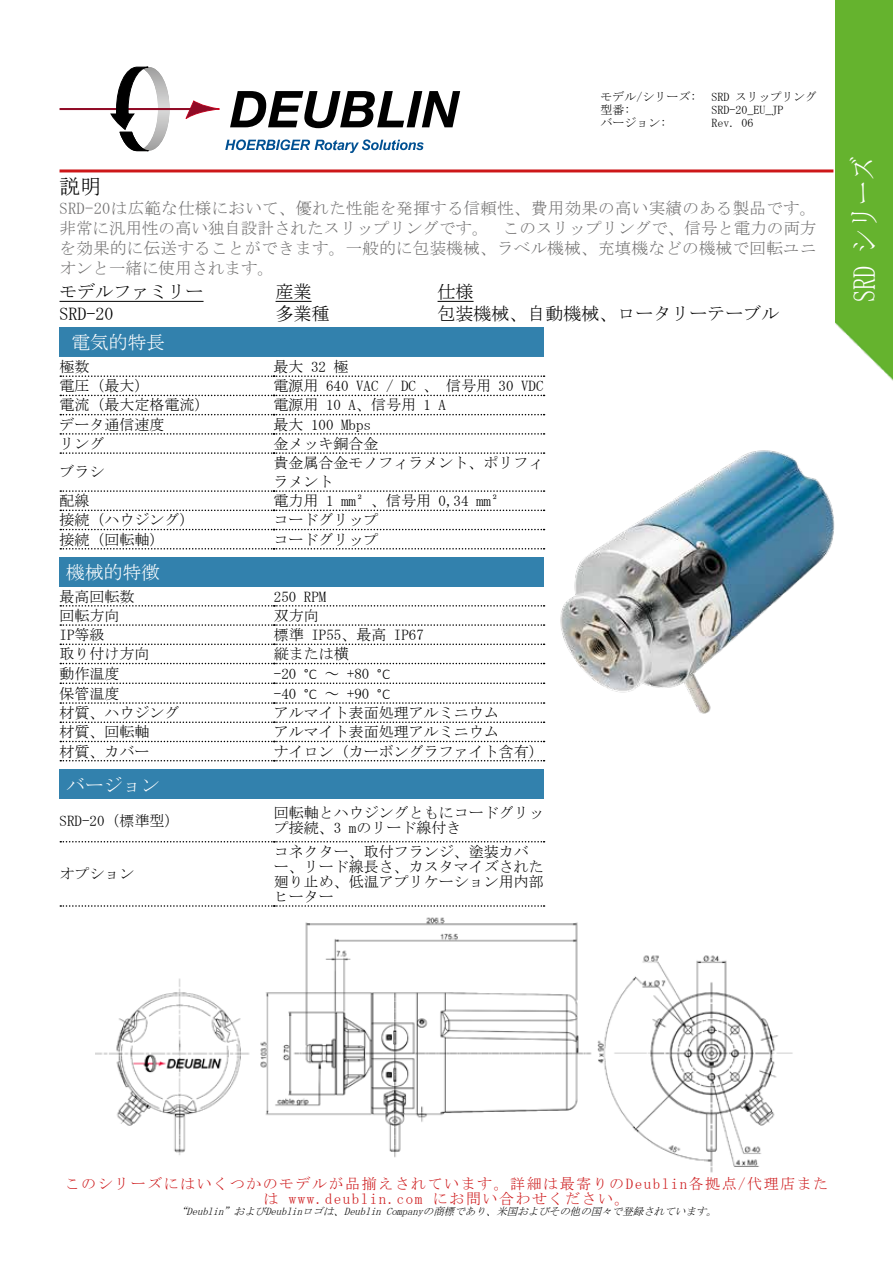
<style>
.page{position:relative;width:893px;height:1263px;background:#fff}
.page>*{position:absolute;margin:0;border:0;box-sizing:border-box;transform-origin:0 0}
.t1{font:31.5px "MS Mincho";color:#fff;scale:.77 1}
.t2{font:21px "MS Mincho";color:#000}
.t3{font:18.75px "MS Mincho";color:#fff}
.t4{font:18px "MS Mincho";color:#000}
.t5{font:16.5px/19.8px "MS Mincho";letter-spacing:.02em;color:#706f6f;text-align:justify}
.t6{font:15px/15px "MS Mincho";color:#000}
.t7{font:15px/15px "MS Mincho";letter-spacing:.1em;color:#cd1719;text-align:center}
.t8{font:12px "MS Mincho";color:#000}
.t9{font:italic 10.5px "MS Mincho";color:#000}
.s1{font-family:"Calibri";font-weight:300}
</style>
<div class="page">
<div style="left:60px;top:327px;width:484px;height:30px;background:#3281ad"></div>
<svg style="left:60px;top:394px;width:484px;height:137px"></svg>
<svg style="left:60px;top:375px;width:485px;height:2px"></svg>
<svg style="left:60px;top:395px;width:485px;height:1px"></svg>
<svg style="left:60px;top:414px;width:485px;height:1px"></svg>
<svg style="left:60px;top:433px;width:485px;height:2px"></svg>
<svg style="left:60px;top:452px;width:485px;height:2px"></svg>
<svg style="left:60px;top:490px;width:485px;height:2px"></svg>
<svg style="left:60px;top:510px;width:485px;height:1px"></svg>
<svg style="left:60px;top:529px;width:485px;height:1px"></svg>
<svg style="left:60px;top:548px;width:485px;height:1px"></svg>
<hr style="left:60px;top:169px;width:773px;height:3px;background:#cd1719">
<div style="left:60px;top:557px;width:484px;height:30px;background:#3281ad"></div>
<svg style="left:60px;top:605px;width:485px;height:2px"></svg>
<svg style="left:60px;top:624px;width:485px;height:2px"></svg>
<svg style="left:60px;top:643px;width:485px;height:2px"></svg>
<svg style="left:60px;top:663px;width:485px;height:1px"></svg>
<svg style="left:60px;top:682px;width:485px;height:2px"></svg>
<svg style="left:60px;top:702px;width:485px;height:2px"></svg>
<svg style="left:60px;top:721px;width:485px;height:2px"></svg>
<svg style="left:60px;top:741px;width:485px;height:1px"></svg>
<svg style="left:60px;top:760px;width:485px;height:1px"></svg>
<hr style="left:60px;top:301px;width:144px;height:1px;background:#000">
<hr style="left:276px;top:301px;width:36px;height:1px;background:#000">
<hr style="left:438px;top:301px;width:36px;height:1px;background:#000">
<img style="left:95px;top:917px;width:698px;height:256px">
<img style="left:560px;top:450px;width:275px;height:264px">
<div style="left:60px;top:770px;width:484px;height:29px;background:#3281ad"></div>
<svg style="left:60px;top:841px;width:485px;height:1px"></svg>
<svg style="left:60px;top:905px;width:485px;height:2px"></svg>
<svg style="left:230px;top:91px;width:230px;height:37px"></svg>
<svg style="left:185px;top:100px;width:35px;height:19px"></svg>
<hr style="left:60px;top:108px;width:134px;height:2px;background:#910b26">
<svg style="left:111px;top:67px;width:59px;height:84px"></svg>
<svg style="left:225px;top:139px;width:199px;height:14px"></svg>
<div style="left:836px;top:0;width:57px;height:140px;background:#65b32e"></div>
<img style="left:836px;top:140px;width:57px;height:241px">
<p class="t8" style="left:600px;top:91px;width:97px">モデル/シリーズ:</p>
<p class="t8" style="left:711px;top:91px;width:107px">SRD スリップリング</p>
<p class="t8" style="left:600px;top:104px;width:31px">型番:</p>
<p class="t8" style="left:711px;top:104px;width:73px">SRD-20_EU_JP</p>
<p class="t8" style="left:600px;top:116px;width:67px">バージョン:</p>
<p class="t8" style="left:711px;top:116px;width:43px">Rev. 06</p>
<h2 class="t2" style="left:60px;top:176px;width:43px">説明</h2>
<p class="t5" style="left:60px;top:198px;width:759px">SRD-20は広範な仕様において、優れた性能を発揮する信頼性、費用効果の高い実績のある製品です。非常に汎用性の高い独自設計されたスリップリングです。 このスリップリングで、信号と電力の両方を効果的に伝送することができます。一般的に包装機械、ラベル機械、充填機などの機械で回転ユニオンと一緒に使用されます。</p>
<p class="t4" style="left:60px;top:283px;width:145px">モデルファミリー</p>
<p class="t4" style="left:276px;top:283px;width:37px">産業</p>
<p class="t4" style="left:438px;top:283px;width:37px">仕様</p>
<p class="t4" style="left:60px;top:305px;width:55px">SRD-20</p>
<p class="t4" style="left:276px;top:305px;width:55px">多業種</p>
<p class="t4" style="left:438px;top:305px;width:343px">包装機械、自動機械、ロータリーテーブル</p>
<p class="t3" style="left:71px;top:333px;width:95px">電気的特長</p>
<p class="t6" style="left:60px;top:359px;width:31px">極数</p>
<p class="t6" style="left:274px;top:359px;width:76px">最大 32 極</p>
<p class="t6" style="left:60px;top:378px;width:91px">電圧（最大）</p>
<p class="t6" style="left:274px;top:378px;width:271px">電源用 640 VAC / DC 、 信号用 30 VDC</p>
<p class="t6" style="left:60px;top:397px;width:151px">電流（最大定格電流）</p>
<p class="t6" style="left:274px;top:397px;width:174px">電源用 10 A、信号用 1 A</p>
<p class="t6" style="left:60px;top:417px;width:106px">データ通信速度</p>
<p class="t6" style="left:274px;top:417px;width:99px">最大 100 Mbps</p>
<p class="t6" style="left:60px;top:436px;width:46px">リング</p>
<p class="t6" style="left:274px;top:436px;width:106px">金メッキ銅合金</p>
<p class="t6" style="left:60px;top:465px;width:46px">ブラシ</p>
<p class="t6" style="left:274px;top:453px;width:271px;line-height:18.8px">貴金属合金モノフィラメント、ポリフィラメント</p>
<p class="t6" style="left:60px;top:493px;width:31px">配線</p>
<p class="t6" style="left:274px;top:493px;width:226px">電力用 1 mm² 、信号用 0,34 mm²</p>
<p class="t6" style="left:60px;top:512px;width:136px">接続（ハウジング）</p>
<p class="t6" style="left:274px;top:512px;width:106px">コードグリップ</p>
<p class="t6" style="left:60px;top:532px;width:106px">接続（回転軸）</p>
<p class="t6" style="left:274px;top:532px;width:106px">コードグリップ</p>
<p class="t3" style="left:66px;top:563px;width:95px">機械的特徴</p>
<p class="t6" style="left:60px;top:589px;width:76px">最高回転数</p>
<p class="t6" style="left:274px;top:589px;width:54px">250 RPM</p>
<p class="t6" style="left:60px;top:608px;width:61px">回転方向</p>
<p class="t6" style="left:274px;top:608px;width:46px">双方向</p>
<p class="t6" style="left:60px;top:627px;width:46px">IP等級</p>
<p class="t6" style="left:274px;top:627px;width:151px">標準 IP55、最高 IP67</p>
<p class="t6" style="left:60px;top:646px;width:91px">取り付け方向</p>
<p class="t6" style="left:274px;top:646px;width:76px">縦または横</p>
<p class="t6" style="left:60px;top:666px;width:61px">動作温度</p>
<p class="t6" style="left:274px;top:666px;width:118px">-20 <span class="s1">°C</span> ～ +80 <span class="s1">°C</span></p>
<p class="t6" style="left:60px;top:686px;width:61px">保管温度</p>
<p class="t6" style="left:274px;top:686px;width:118px">-40 <span class="s1">°C</span> ～ +90 <span class="s1">°C</span></p>
<p class="t6" style="left:60px;top:705px;width:121px">材質、ハウジング</p>
<p class="t6" style="left:274px;top:705px;width:226px">アルマイト表面処理アルミニウム</p>
<p class="t6" style="left:60px;top:724px;width:91px">材質、回転軸</p>
<p class="t6" style="left:274px;top:724px;width:226px">アルマイト表面処理アルミニウム</p>
<p class="t6" style="left:60px;top:743px;width:91px">材質、カバー</p>
<p class="t6" style="left:274px;top:743px;width:271px">ナイロン（カーボングラファイト含有）</p>
<p class="t3" style="left:66px;top:775px;width:95px">バージョン</p>
<p class="t6" style="left:60px;top:813px;width:121px">SRD-20（標準型）</p>
<p class="t6" style="left:274px;top:805px;width:271px">回転軸とハウジングともにコードグリップ接続、3 mのリード線付き</p>
<p class="t6" style="left:60px;top:866px;width:76px">オプション</p>
<p class="t6" style="left:274px;top:844px;width:271px">コネクター、取付フランジ、塗装カバー、リード線長さ、カスタマイズされた廻り止め、低温アプリケーション用内部ヒーター</p>
<h1 class="t1" style="left:848px;top:302px;width:190px;rotate:-90deg">SRD シリーズ</h1>
<p class="t7" style="left:65px;top:1176px;width:765px">このシリーズにはいくつかのモデルが品揃えされています。詳細は最寄りのDeublin各拠点/代理店または www.deublin.com にお問い合わせください。</p>
<p class="t9" style="left:176px;top:1206px;width:545px">“Deublin”およびDeublinロゴは、Deublin Companyの商標であり、米国およびその他の国々で登録されています。</p>
</div>
